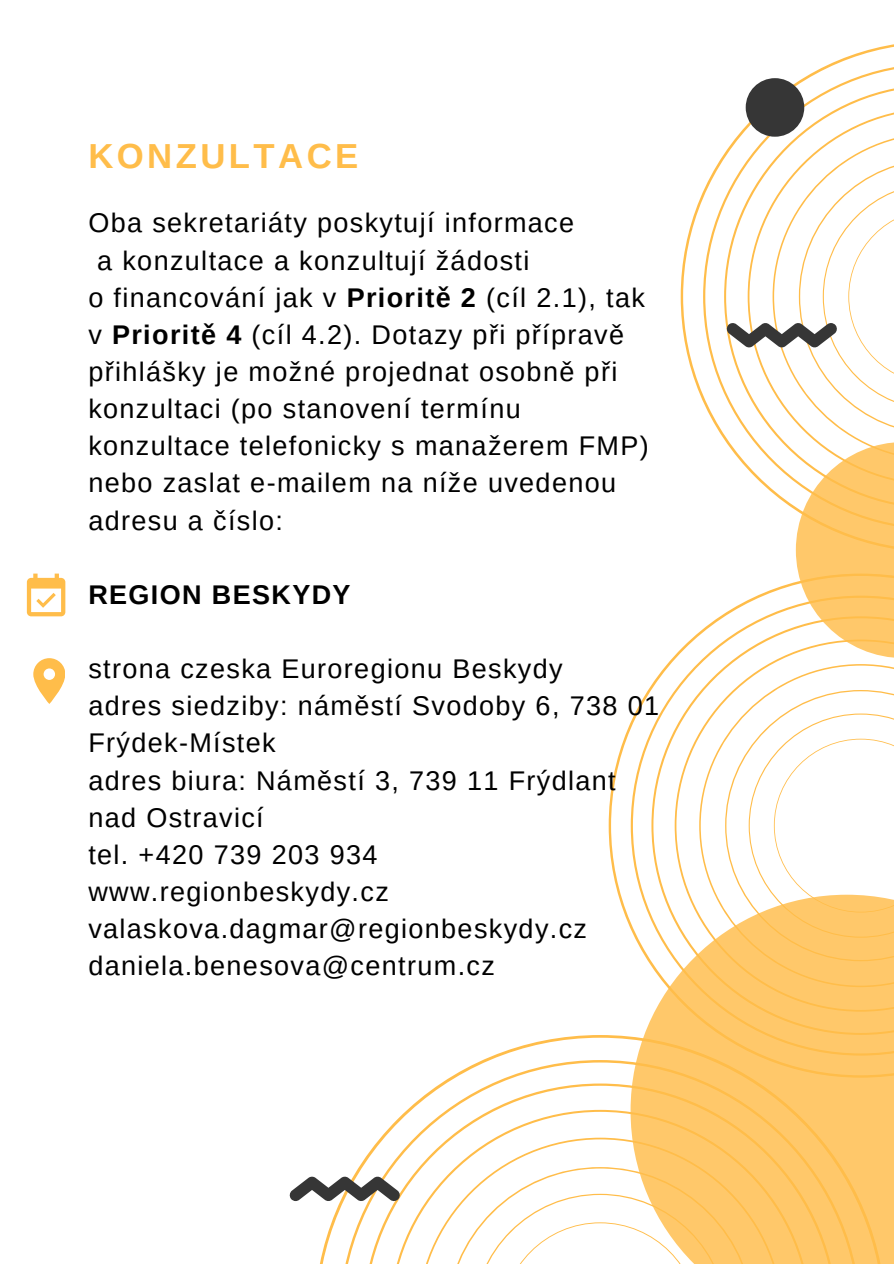
<style>
.page{position:relative;width:894px;height:1264px;background:#fff}
.page>*{position:absolute;margin:0;border:0;box-sizing:border-box;transform-origin:0 0}
.t1{font:700 34.65px "Arimo";letter-spacing:.1em;color:#ffbd4a}
.t2{font:27px/37.2px "Arimo";letter-spacing:.05em;color:#000}
.t3{font:700 27px "Arimo";letter-spacing:.05em;color:#000}
.s1{font-weight:700}
</style>
<div class="page">
<svg style="left:608px;top:724px;width:22px;height:203px"></svg>
<svg style="left:630px;top:612px;width:263px;height:282px"></svg>
<svg style="left:680px;top:44px;width:213px;height:357px"></svg>
<svg style="left:703px;top:63px;width:190px;height:379px"></svg>
<svg style="left:320px;top:1035px;width:310px;height:228px"></svg>
<svg style="left:339px;top:1060px;width:291px;height:203px"></svg>
<svg style="left:630px;top:894px;width:263px;height:369px;background:#ffce7b"></svg>
<svg style="left:726px;top:133px;width:167px;height:525px"></svg>
<div style="left:745px;top:78px;width:59px;height:59px;background:#363636;border-radius:50%"></div>
<svg style="left:289px;top:1176px;width:111px;height:25px"></svg>
<svg style="left:27px;top:573px;width:38px;height:43px"></svg>
<svg style="left:33px;top:658px;width:32px;height:46px"></svg>
<p class="t1" style="left:88px;top:137px;width:271px">KONZULTACE</p>
<p class="t2" style="left:88px;top:204px;width:487px">Oba sekretariáty poskytují informace</p>
<p class="t2" style="left:97px;top:241px;width:433px">a konzultace a konzultují žádosti</p>
<p class="t2" style="left:88px;top:279px;width:558px">o financování jak v <span class="s1">Prioritě 2</span> (cíl 2.1), tak</p>
<p class="t2" style="left:88px;top:316px;width:561px">v <span class="s1">Prioritě 4</span> (cíl 4.2). Dotazy při přípravě přihlášky je možné projednat osobně při konzultaci (po stanovení termínu konzultace telefonicky s manažerem FMP) nebo zaslat e-mailem na níže uvedenou adresu a číslo:</p>
<h1 class="t3" style="left:88px;top:579px;width:264px">REGION BESKYDY</h1>
<p class="t2" style="left:88px;top:650px;width:475px">strona czeska Euroregionu Beskydy</p>
<p class="t2" style="left:88px;top:687px;width:572px">adres siedziby: náměstí Svodoby 6, 738 01<br>Frýdek-Místek</p>
<p class="t2" style="left:88px;top:761px;width:529px">adres biura: Náměstí 3, 739 11 Frýdlant nad Ostravicí</p>
<p class="t2" style="left:88px;top:835px;width:290px">tel. +420 739 203 934</p>
<h2 class="t2" style="left:88px;top:873px;width:302px">www.regionbeskydy.cz</h2>
<p class="t2" style="left:88px;top:910px;width:500px">valaskova.dagmar@regionbeskydy.cz</p>
<p class="t2" style="left:88px;top:947px;width:408px">daniela.benesova@centrum.cz</p>
</div>
